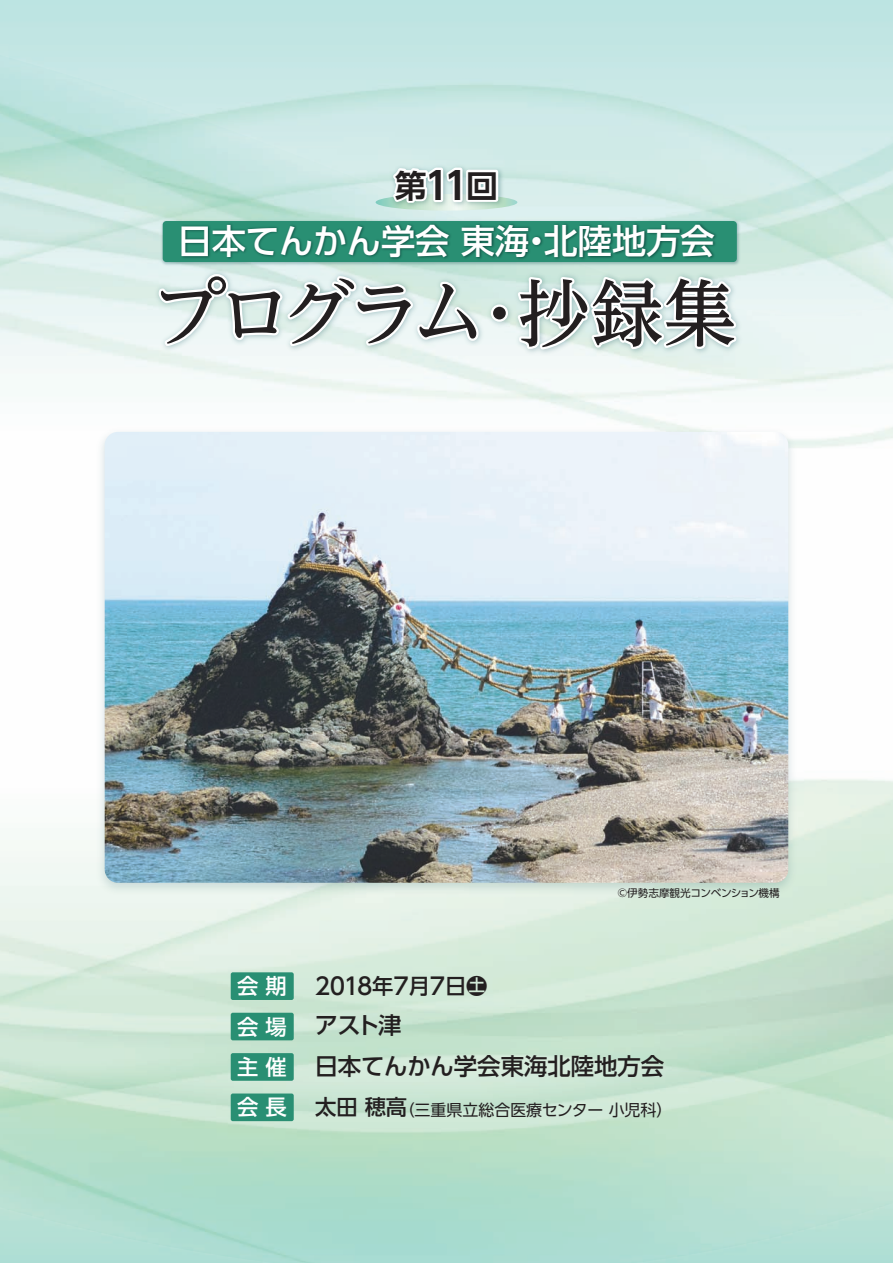
<style>
.page{position:relative;width:893px;height:1263px;background:#fff}
.page>*{position:absolute;margin:0;border:0;box-sizing:border-box;transform-origin:0 0}
.t1{font:500 72.9px "UD Reimin Pro";letter-spacing:-.085em;color:#231f20}
.t2{font:500 34.2px "UD Shin Go Pro";color:#fff}
.t3{font:700 31.95px "UD Shin Go Pro De";color:#231f20}
.t4{font:500 23.4px/39.9px "UD Shin Go Pro";letter-spacing:-.01em;color:#231f20}
.t5{font:500 21.3px "UD Shin Go Pro";color:#fff}
.t6{font:15.9px "UD Shin Go Pro";color:#231f20}
.t7{font:10.65px "UD Shin Go Pro";letter-spacing:-.03em;color:#231f20}
.s1{font-size:37.65px}
.s2{font-size:21.3px;color:#fff}
.s3{font-size:21.3px}
.s4{font-weight:500;font-size:21.3px}
</style>
<div class="page">
<img style="left:0;top:0;width:893px;height:1263px">
<img style="left:92px;top:368px;width:710px;height:539px">
<img style="left:105px;top:432px;width:683px;height:451px">
<div style="left:386px;top:159px;width:122px;height:59px;background:#d5ece9"></div>
<svg style="left:376px;top:165px;width:141px;height:46px"></svg>
<img style="left:160px;top:218px;width:581px;height:47px">
<div style="left:163px;top:221px;width:574px;height:41px;background:#298f73;border-radius:4px"></div>
<img style="left:175px;top:223px;width:545px;height:42px">
<img style="left:147px;top:265px;width:600px;height:115px">
<svg style="left:156px;top:272px;width:325px;height:78px"></svg>
<div style="left:491px;top:304px;width:17px;height:18px;border:5px solid #fff;border-radius:50%"></div>
<svg style="left:514px;top:273px;width:225px;height:79px"></svg>
<div style="left:231px;top:972px;width:63px;height:28px;background:#298f73;border-radius:2px"></div>
<div style="left:231px;top:1013px;width:63px;height:27px;background:#298f73;border-radius:2px"></div>
<div style="left:231px;top:1053px;width:63px;height:28px;background:#298f73;border-radius:2px"></div>
<div style="left:231px;top:1093px;width:63px;height:28px;background:#298f73;border-radius:2px"></div>
<h3 class="t3" style="left:395px;top:160px;width:105px">第<span class="s1">11</span>回</h3>
<h2 class="t2" style="left:178px;top:213px;width:538px">日本てんかん学会 東海・北陸地方会</h2>
<h1 class="t1" style="left:152px;top:254px;width:585px">プログラム･抄録集</h1>
<p class="t7" style="left:618px;top:885px;width:164px">©伊勢志摩観光コンベンション機構</p>
<p class="t4" style="left:237px;top:965px;width:429px"><span class="s2">会 期</span> 2018<span class="s3">年</span>7<span class="s3">月</span>7<span class="s3">日土<br></span><span class="s2">会 場</span> アスト津<br><span class="s2">主 催</span> 日本てんかん学会東海北陸地方会</p>
<p class="t5" style="left:237px;top:1090px;width:51px">会 長</p>
<p class="t6" style="left:315px;top:1097px;width:359px"><span class="s4">太田 穂高</span>（三重県立総合医療センター 小児科）</p>
</div>
